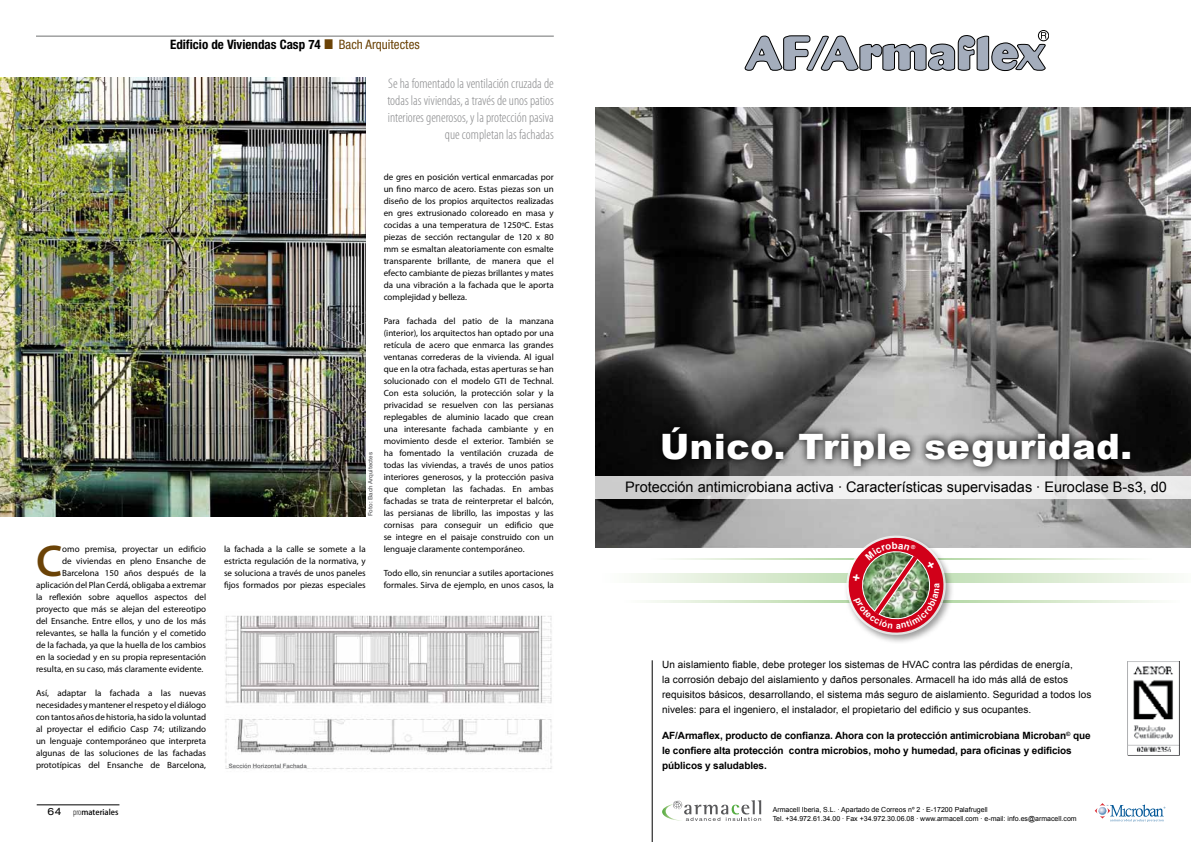
<style>
.page{position:relative;width:1191px;height:842px;background:#fff}
.page>*{position:absolute;margin:0;border:0;box-sizing:border-box;transform-origin:0 0}
.t1{font:600 44.6px "Myriad Pro";color:#6b4307}
.t2{font:900 35px "Arial";letter-spacing:.02em;color:#fff}
.t3{font:14.5px "Arial";color:#000}
.t4{font:300 condensed 14px/16.8px "Myriad Pro";color:#87888a;text-align:right}
.t5{font:700 condensed 13px "Helvetica Neue";color:#000}
.t6{font:10px/15px "Arial";letter-spacing:.01em;color:#000}
.t7{font:700 10px/15px "Arial";letter-spacing:-.01em;color:#000}
.t8{font:9px/12px "Myriad Pro";color:#000;text-align:justify}
.t9{font:500 7.8px "Koz Go Std";color:#000}
.t10{font:7px/9px "Arial";color:#000}
.t11{font:500 6px "Helvetica Neue";color:#646567}
.s1{font-family:"Arial Narrow";font-weight:400;font-stretch:normal;font-size:21px;color:#6b4307}
.s2{font-weight:400;color:#6b4307}
.s3{font-family:"Helvetica Neue";font-weight:400;font-stretch:expanded;font-size:10px}
.s4{font-family:"Myriad Pro";font-weight:300;font-stretch:condensed;font-size:9.1px}
</style>
<div class="page">
<hr style="left:37px;top:804px;width:82px;height:1px;background:#000">
<img style="left:0;top:78px;width:366px;height:438px">
<hr style="left:36px;top:36px;width:518px;height:1px;background:#707172">
<img style="left:225px;top:615px;width:327px;height:154px">
<hr style="left:652px;top:660px;width:1px;height:182px;background:#000">
<img style="left:595px;top:107px;width:596px;height:440px">
<svg style="left:1094px;top:803px;width:71px;height:19px"></svg>
<svg style="left:673px;top:558px;width:459px;height:2px"></svg>
<svg style="left:649px;top:601px;width:509px;height:1px"></svg>
<svg style="left:634px;top:574px;width:540px;height:8px;background:#deecd6"></svg>
<div style="left:843px;top:534px;width:111px;height:111px;background:#000;opacity:.4"></div>
<svg style="left:595px;top:476px;width:596px;height:23px;fill:#f0f0f0"></svg>
<div style="left:652px;top:417px;width:486px;height:57px;background:#000;opacity:.8"></div>
<img style="left:1127px;top:661px;width:52px;height:94px">
<svg style="left:662px;top:800px;width:99px;height:21px"></svg>
<div style="left:1038px;top:30px;width:11px;height:11px;border:1px solid #000;border-radius:50%"></div>
<svg style="left:744px;top:32px;width:302px;height:39px"></svg>
<svg style="left:842px;top:532px;width:107px;height:107px"></svg>
<h3 class="t5" style="left:170px;top:37px;width:251px">Edificio de Viviendas Casp 74 <span class="s1">■</span> <span class="s2">Bach Arquitectes</span></h3>
<h1 class="t1" style="left:36px;top:533px;width:28px">C</h1>
<p class="t8" style="left:36px;top:543px;width:172px;text-align:right">omo premisa, proyectar un edificio<br>de viviendas en pleno Ensanche de Barcelona 150 años después de la aplicación del Plan Cerdá, obligaba a extremar la reflexión sobre aquellos aspectos del proyecto que más se alejan del estereotipo del Ensanche. Entre ellos, y uno de los más relevantes, se halla la función y el cometido de la fachada, ya que la huella de los cambios en la sociedad y en su propia representación resulta, en su caso, más claramente evidente.</p>
<p class="t8" style="left:36px;top:687px;width:172px">Así, adaptar la fachada a las nuevas necesidades y mantener el respeto y el diálogo con tantos años de historia, ha sido la voluntad al proyectar el edificio Casp 74; utilizando un lenguaje contemporáneo que interpreta algunas de las soluciones de las fachadas prototípicas del Ensanche de Barcelona,</p>
<p class="t9" style="left:48px;top:807px;width:72px"><span class="s3">64</span> <span class="s4">pro</span>materiales</p>
<h3 class="t4" style="left:387px;top:75px;width:168px">Se ha fomentado la ventilación cruzada de todas las viviendas, a través de unos patios interiores generosos, y la protección pasiva que completan las fachadas</h3>
<p class="t11" style="left:367px;top:516px;width:65px;rotate:-90deg">Foto: Bach Arquitectes</p>
<p class="t8" style="left:224px;top:543px;width:143px">la fachada a la calle se somete a la estricta regulación de la normativa, y se soluciona a través de unos paneles fijos formados por piezas especiales</p>
<p class="t8" style="left:384px;top:171px;width:172px">de gres en posición vertical enmarcadas por un fino marco de acero. Estas piezas son un diseño de los propios arquitectos realizadas en gres extrusionado coloreado en masa y cocidas a una temperatura de 1250ºC. Estas piezas de sección rectangular de 120 x 80 mm se esmaltan aleatoriamente con esmalte transparente brillante, de manera que el efecto cambiante de piezas brillantes y mates da una vibración a la fachada que le aporta complejidad y belleza.</p>
<p class="t8" style="left:384px;top:315px;width:172px">Para fachada del patio de la manzana (interior), los arquitectos han optado por una retícula de acero que enmarca las grandes ventanas correderas de la vivienda. Al igual que en la otra fachada, estas aperturas se han solucionado con el modelo GTI de Technal.<br>Con esta solución, la protección solar y la privacidad se resuelven con las persianas replegables de aluminio lacado que crean una interesante fachada cambiante y en movimiento desde el exterior. También se ha fomentado la ventilación cruzada de todas las viviendas, a través de unos patios interiores generosos, y la protección pasiva que completan las fachadas. En ambas fachadas se trata de reinterpretar el balcón, las persianas de librillo, las impostas y las cornisas para conseguir un edificio que se integre en el paisaje construido con un lenguaje claramente contemporáneo.</p>
<p class="t8" style="left:384px;top:567px;width:172px">Todo ello, sin renunciar a sutiles aportaciones formales. Sirva de ejemplo, en unos casos, la</p>
<p class="t11" style="left:229px;top:762px;width:79px">Sección Horizontal Fachada</p>
<h2 class="t2" style="left:660px;top:421px;width:473px">Único. Triple seguridad.</h2>
<h3 class="t3" style="left:625px;top:478px;width:543px">Protección antimicrobiana activa · Características supervisadas · Euroclase B-s3, d0</h3>
<p class="t6" style="left:662px;top:657px;width:431px">Un aislamiento fiable, debe proteger los sistemas de HVAC contra las pérdidas de energía,<br>la corrosión debajo del aislamiento y daños personales. Armacell ha ido más allá de estos requisitos básicos, desarrollando, el sistema más seguro de aislamiento. Seguridad a todos los niveles: para el ingeniero, el instalador, el propietario del edificio y sus ocupantes.</p>
<p class="t7" style="left:662px;top:728px;width:430px">AF/Armaflex, producto de confianza. Ahora con la protección antimicrobiana Microban<sup>©</sup> que le confiere alta protección contra microbios, moho y humedad, para oficinas y edificios públicos y saludables.</p>
<p class="t10" style="left:772px;top:805px;width:305px">Armacell Iberia, S.L. · Apartado de Correos nº 2 · E-17200 Palafrugell<br>Tel. +34.972.61.34.00 · Fax +34.972.30.06.08 · www.armacell.com · e-mail: info.es@armacell.com</p>
</div>
